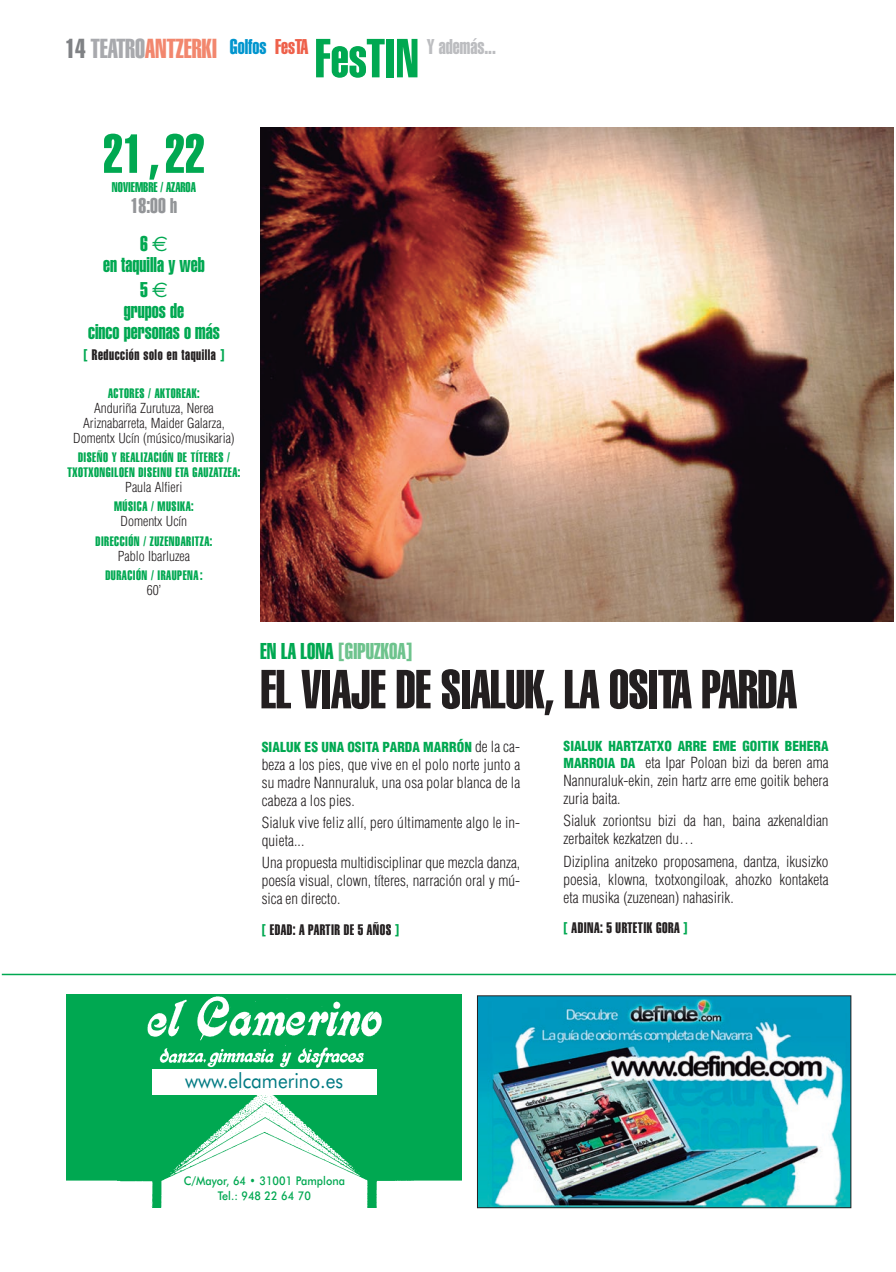
<style>
.page{position:relative;width:896px;height:1272px;background:#fff}
.page>*{position:absolute;margin:0;border:0;box-sizing:border-box;transform-origin:0 0}
.t1{font:54px "Helvetica LT Std Extra Comp";letter-spacing:-.01em;color:#231f20}
.t2{font:54px "Helvetica LT Std Extra Comp";color:#00a851}
.t3{font:27px "Helvetica LT Std Extra Comp";color:#f2876e}
.t4{font:22.5px "Helvetica LT Std Extra Comp";color:#6ec38d}
.t5{font:21px/25.2px "Helvetica LT Std Extra Comp";color:#00a851;text-align:center}
.t6{font:21px "Futura BT";color:#007a83;scale:.9 1}
.t7{font:21px "Helvetica LT Std Extra Comp";color:#0095ce}
.t8{font:21px "Helvetica LT Std Extra Comp";color:#bcbdc0}
.t9{font:21px/38px "Helvetica LT Std Extra Comp";color:#939598;text-align:center}
.t10{font:300 condensed 15px/18px "Helvetica LT Std";color:#231f20;text-align:justify}
.t11{font:15px "Helvetica LT Std Extra Comp";letter-spacing:.035em;color:#231f20}
.t12{font:13.8px "Helvetica LT Std Extra Comp";color:#00a851}
.t13{font:13.5px/15px "Helvetica LT Std Extra Comp";letter-spacing:.035em;color:#00a851;text-align:center}
.t14{font:300 condensed 13.5px/15px "Helvetica LT Std";color:#231f20;text-align:center}
.t15{font:900 condensed 13.5px "Helvetica LT Std";color:#00a851}
.t16{font:500 12px/15.8px "Futura BT";color:#00a851;text-align:center;scale:.9 1}
.s1{color:#ee604a}
.s2{color:#808285}
.s3{color:#a8a9ad}
.s4{color:#00a851}
.s5{font-family:"Euro Sans";color:#00a851}
.s6{font-family:"Euro Sans"}
.s7{font-weight:300;font-size:15px;color:#231f20}
.s8{font-weight:900;font-size:13.5px;color:#00a851}
</style>
<div class="page">
<img style="left:260px;top:128px;width:634px;height:494px">
<hr style="left:2px;top:973px;width:894px;height:2px;background:#00a851">
<img style="left:66px;top:994px;width:395px;height:92px">
<img style="left:66px;top:1086px;width:396px;height:121px">
<div style="left:152px;top:1069px;width:224px;height:26px;background:#fff"></div>
<img style="left:479px;top:997px;width:370px;height:209px">
<div style="left:477px;top:995px;width:374px;height:213px;border:1px solid #231f20"></div>
<h3 class="t7" style="left:230px;top:39px;width:80px">Golfos <span class="s1">FesTA</span></h3>
<h3 class="t8" style="left:427px;top:39px;width:71px">Y además...</h3>
<h2 class="t3" style="left:65px;top:39px;width:153px"><span class="s2">14</span> <span class="s3">TEATRO</span>ANTZERKI</h2>
<h1 class="t2" style="left:315px;top:39px;width:105px">FesTIN</h1>
<h1 class="t2" style="left:103px;top:134px;width:103px">21,22</h1>
<p class="t12" style="left:112px;top:182px;width:85px">NOVIEMBRE / AZAROA</p>
<h3 class="t9" style="left:131px;top:187px;width:48px">18:00 h<br><span class="s4">6</span> <span class="s5">€</span></h3>
<h3 class="t5" style="left:103px;top:253px;width:103px">en taquilla y web<br>5<span class="s6">€</span></h3>
<h3 class="t5" style="left:88px;top:301px;width:133px;line-height:21px">grupos de<br>cinco personas o más</h3>
<p class="t11" style="left:83px;top:349px;width:143px"><span class="s4">[</span> Reducción solo en taquilla <span class="s4">]</span></p>
<p class="t13" style="left:108px;top:386px;width:93px">ACTORES / AKTOREAK:</p>
<p class="t14" style="left:73px;top:401px;width:163px">Anduriña Zurutuza, Nerea<br>Ariznabarreta, Maider Galarza,<br>Domentx Ucín (músico/musikaria)</p>
<p class="t13" style="left:68px;top:451px;width:174px">DISEÑO Y REALIZACIÓN DE TÍTERES /<br>TXOTXONGILOEN DISEINU ETA GAUZATZEA:</p>
<p class="t14" style="left:125px;top:481px;width:59px">Paula Alfieri</p>
<p class="t13" style="left:114px;top:500px;width:81px">MÚSICA / MUSIKA:</p>
<p class="t14" style="left:121px;top:515px;width:68px">Domentx Ucín</p>
<p class="t13" style="left:96px;top:534px;width:118px">DIRECCIÓN / ZUZENDARITZA:</p>
<p class="t14" style="left:118px;top:549px;width:74px">Pablo Ibarluzea</p>
<p class="t13" style="left:105px;top:568px;width:99px">DURACIÓN / IRAUPENA:</p>
<p class="t14" style="left:147px;top:583px;width:16px">60’</p>
<h3 class="t4" style="left:260px;top:643px;width:154px"><span class="s4">EN LA LONA</span> [GIPUZKOA]</h3>
<h1 class="t1" style="left:260px;top:670px;width:538px">EL VIAJE DE SIALUK, LA OSITA PARDA</h1>
<p class="t15" style="left:262px;top:742px;width:260px">SIALUK ES UNA OSITA PARDA MARRÓN <span class="s7">de la ca-</span></p>
<p class="t10" style="left:262px;top:756px;width:260px">beza a los pies, que vive en el polo norte junto a su madre Nannuraluk, una osa polar blanca de la cabeza a los pies.</p>
<p class="t10" style="left:262px;top:815px;width:260px">Sialuk vive feliz allí, pero últimamente algo le in&shy;quieta...</p>
<p class="t10" style="left:262px;top:855px;width:260px">Una propuesta multidisciplinar que mezcla danza, poesía visual, clown, títeres, narración oral y mú&shy;sica en directo.</p>
<p class="t11" style="left:262px;top:924px;width:139px"><span class="s4">[</span> EDAD: A PARTIR DE 5 AÑOS <span class="s4">]</span></p>
<p class="t15" style="left:564px;top:740px;width:266px">SIALUK HARTZATXO ARRE EME GOITIK BEHERA</p>
<p class="t10" style="left:564px;top:755px;width:266px"><span class="s8">MARROIA DA</span> eta Ipar Poloan bizi da beren ama Nannuraluk-ekin, zein hartz arre eme goitik behera zuria baita.</p>
<p class="t10" style="left:564px;top:813px;width:266px">Sialuk zoriontsu bizi da han, baina azkenaldian zerbaitek kezkatzen du…</p>
<p class="t10" style="left:564px;top:853px;width:266px">Diziplina anitzeko proposamena, dantza, ikusizko poesia, klowna, txotxongiloak, ahozko kontaketa eta musika (zuzenean) nahasirik.</p>
<p class="t11" style="left:564px;top:922px;width:126px"><span class="s4">[</span> ADINA: 5 URTETIK GORA <span class="s4">]</span></p>
<h3 class="t6" style="left:185px;top:1071px;width:177px">www.elcamerino.es</h3>
<p class="t16" style="left:184px;top:1173px;width:181px">C/Mayor, 64 • 31001 Pamplona<br>Tel.: 948 22 64 70</p>
</div>
